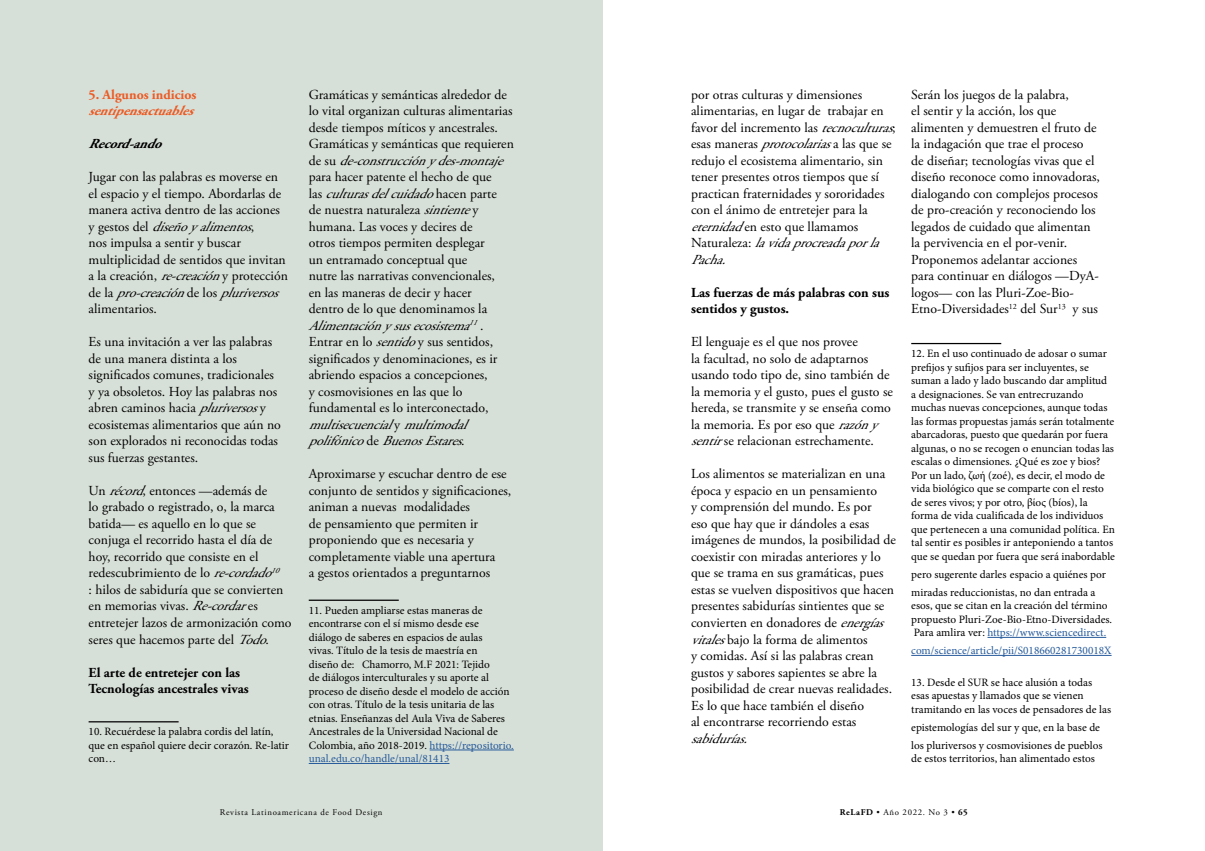
<style>
.page{position:relative;width:1205px;height:851px;background:#fff}
.page>*{position:absolute;margin:0;border:0;box-sizing:border-box;transform-origin:0 0}
.t1{font:13.75px/16.5px "Adobe Garamond Pro";color:#000}
.t2{font:700 13.75px/16.5px "Adobe Garamond Pro";color:#000}
.t3{font:italic 700 13.75px "Adobe Garamond Pro";color:#eb5b25}
.t4{font:700 13.75px "Adobe Garamond Pro";color:#eb5b25}
.t5{font:italic 700 13.75px "Adobe Garamond Pro";color:#000}
.t6{font:italic 13.75px "Adobe Garamond Pro";color:#000}
.t7{font:11.25px/13.5px "Minion Pro";color:#000}
.t8{font:11.25px "Minion Pro";color:#275b9b}
.t9{font:8.75px "Adobe Garamond Pro";letter-spacing:.075em;color:#000}
.s1{font-style:italic}
.s2{color:#275b9b}
.s3{font-weight:700}
</style>
<div class="page">
<div style="left:0;top:0;width:602px;height:850px;background:#d7e0d8"></div>
<hr style="left:89px;top:721px;width:90px;height:1px;background:#000">
<hr style="left:309px;top:599px;width:90px;height:1px;background:#000">
<hr style="left:430px;top:749px;width:84px;height:1px;background:#275b9b">
<hr style="left:309px;top:763px;width:140px;height:1px;background:#275b9b">
<hr style="left:911px;top:343px;width:90px;height:1px;background:#000">
<hr style="left:987px;top:637px;width:119px;height:1px;background:#275b9b">
<hr style="left:911px;top:655px;width:200px;height:1px;background:#275b9b">
<p class="t4" style="left:89px;top:86px;width:109px">5. Algunos indicios</p>
<p class="t3" style="left:89px;top:103px;width:114px">sentipensactuables</p>
<p class="t5" style="left:89px;top:136px;width:82px">Record-ando</p>
<p class="t1" style="left:89px;top:169px;width:201px">Jugar con las palabras es moverse en el espacio y el tiempo. Abordarlas de manera activa dentro de las acciones y g e s t o s d e l <span class="s1">diseñoyalimentos</span>,<br>nos impulsa a sentir y buscar multiplicidad de sentidos que invitan a la creación, <span class="s1">re-creación</span>y protección d e l a <span class="s1">pro-creación</span>d e l o s <span class="s1">pluriversos </span>alimentarios.</p>
<p class="t1" style="left:89px;top:334px;width:194px">Es una invitación a ver las palabras de una manera distinta a los significados comunes, tradicionales y ya obsoletos. Hoy las palabras nos abren caminos hacia <span class="s1">pluriversos</span>y ecosistemas alimentarios que aún no son explorados ni reconocidas todas sus fuerzas gestantes.</p>
<p class="t1" style="left:89px;top:482px;width:205px">Un <span class="s1">récord</span>, entonces —además de<br>lo grabado o registrado, o, la marca batida— es aquello en lo que se conjuga el recorrido hasta el día de hoy, recorrido que consiste en el redescubrimiento de lo <span class="s1">re-cordado</span><sup>10<br></sup>: hilos de sabiduría que se convierten en memorias vivas. <span class="s1">Re-cordar</span>es entretejer lazos de armonización como seres que hacemos parte del <span class="s1">Todo</span>.</p>
<p class="t2" style="left:89px;top:664px;width:162px">El arte de entretejer con las<br>Tecnologías ancestrales vivas</p>
<p class="t7" style="left:89px;top:725px;width:202px">10. Recuérdese la palabra cordis del latín, que en español quiere decir corazón. Re-latir con…</p>
<p class="t1" style="left:309px;top:86px;width:207px">Gramáticas y semánticas alrededor de lo vital organizan culturas alimentarias desde tiempos míticos y ancestrales.<br>Gramáticas y semánticas que requieren d e s u <span class="s1">de-construcciónydes-montaje </span>para hacer patente el hecho de que<br>l a s <span class="s1">culturasdelcuidado</span>h a c e n p a r t e<br>de nuestra naturaleza <span class="s1">sintiente</span>y humana. Las voces y decires de<br>otros tiempos permiten desplegar<br>un entramado conceptual que<br>nutre las narrativas convencionales,<br>en las maneras de decir y hacer<br>dentro de lo que denominamos la <span class="s1">Alimentaciónysusecosistema</span><sup>11</sup>.<br>Entrar en lo <span class="s1">sentido</span>y sus sentidos, significados y denominaciones, es ir abriendo espacios a concepciones,<br>y cosmovisiones en las que lo fundamental es lo interconectado, <span class="s1">multisecuencial</span>y <span class="s1">multimodal polifónico</span>d e <span class="s1">BuenosEstares</span>.</p>
<p class="t1" style="left:309px;top:466px;width:204px">Aproximarse y escuchar dentro de ese conjunto de sentidos y significaciones, animan a nuevas modalidades<br>de pensamiento que permiten ir proponiendo que es necesaria y completamente viable una apertura<br>a gestos orientados a preguntarnos</p>
<p class="t7" style="left:309px;top:603px;width:207px">11. Pueden ampliarse estas maneras de encontrarse con el sí mismo desde ese diálogo de saberes en espacios de aulas<br>vivas. Título de la tesis de maestría en<br>diseño de: Chamorro, M.F 2021: Tejido<br>de diálogos interculturales y su aporte al proceso de diseño desde el modelo de acción con otras. Título de la tesis unitaria de las etnias. Enseñanzas del Aula Viva de Saberes Ancestrales de la Universidad Nacional de Colombia, año 2018-2019. <span class="s2">https://repositorio. unal.edu.co/handle/unal/81413</span></p>
<p class="t1" style="left:691px;top:86px;width:211px">por otras culturas y dimensiones alimentarias, en lugar de trabajar en favor del incremento las <span class="s1">tecnoculturas</span>; esas maneras <span class="s1">protocolarias</span>a las que se redujo el ecosistema alimentario, sin tener presentes otros tiempos que sí practican fraternidades y sororidades con el ánimo de entretejer para la <span class="s1">eternidad</span>en esto que llamamos<br>N a t u r a l e z a : <span class="s1">lavidaprocreadaporla Pacha.</span></p>
<p class="t2" style="left:691px;top:284px;width:200px">Las fuerzas de más palabras con sus sentidos y gustos.</p>
<p class="t1" style="left:691px;top:334px;width:203px">El lenguaje es el que nos provee<br>la facultad, no solo de adaptarnos usando todo tipo de, sino también de la memoria y el gusto, pues el gusto se hereda, se transmite y se enseña como la memoria. Es por eso que <span class="s1">razóny sentir</span>se relacionan estrechamente.</p>
<p class="t1" style="left:691px;top:466px;width:206px">Los alimentos se materializan en una época y espacio en un pensamiento<br>y comprensión del mundo. Es por<br>eso que hay que ir dándoles a esas imágenes de mundos, la posibilidad de coexistir con miradas anteriores y lo que se trama en sus gramáticas, pues estas se vuelven dispositivos que hacen presentes sabidurías sintientes que se convierten en donadores de <span class="s1">energías vitales</span>bajo la forma de alimentos<br>y comidas. Así si las palabras crean gustos y sabores sapientes se abre la posibilidad de crear nuevas realidades.<br>Es lo que hace también el diseño<br>al encontrarse recorriendo estas</p>
<p class="t6" style="left:691px;top:729px;width:66px">sabidurías.</p>
<p class="t1" style="left:911px;top:86px;width:190px">Serán los juegos de la palabra,<br>el sentir y la acción, los que alimenten y demuestren el fruto de la indagación que trae el proceso<br>de diseñar; tecnologías vivas que el diseño reconoce como innovadoras, dialogando con complejos procesos de pro-creación y reconociendo los legados de cuidado que alimentan la pervivencia en el por-venir.<br>Proponemos adelantar acciones para continuar en diálogos —DyA&shy;logos— con las Pluri-Zoe-Bio-Etno-Diversidades<sup>12</sup> del Sur<sup>13</sup> y sus</p>
<p class="t7" style="left:911px;top:347px;width:205px">12. En el uso continuado de adosar o sumar prefijos y sufijos para ser incluyentes, se suman a lado y lado buscando dar amplitud<br>a designaciones. Se van entrecruzando muchas nuevas concepciones, aunque todas las formas propuestas jamás serán totalmente abarcadoras, puesto que quedarán por fuera algunas, o no se recogen o enuncian todas las escalas o dimensiones. ¿Qué es zoe y bios?<br>Por un lado, ζωή (zoé), es decir, el modo de vida biológico que se comparte con el resto de seres vivos; y por otro, βίος (bíos), la forma de vida cualificada de los individuos que pertenecen a una comunidad política. En tal sentir es posibles ir anteponiendo a tantos que se quedan por fuera que será inabordable</p>
<p class="t7" style="left:911px;top:565px;width:196px;line-height:18px">pero sugerente darles espacio a quiénes por miradas reduccionistas, no dan entrada a</p>
<p class="t7" style="left:911px;top:599px;width:202px">esos, que se citan en la creación del término propuesto Pluri-Zoe-Bio-Etno-Diversidades.<br>Para amlira ver: <span class="s2">https://www.sciencedirect.</span></p>
<p class="t8" style="left:911px;top:643px;width:202px">com/science/article/pii/S018660281730018X</p>
<p class="t7" style="left:911px;top:675px;width:201px">13. Desde el SUR se hace alusión a todas esas apuestas y llamados que se vienen tramitando en las voces de pensadores de las</p>
<p class="t7" style="left:911px;top:718px;width:193px;line-height:18px">epistemologías del sur y que, en la base de los pluriversos y cosmovisiones de pueblos</p>
<p class="t7" style="left:911px;top:752px;width:185px">de estos territorios, han alimentado estos</p>
<p class="t9" style="left:220px;top:807px;width:164px">Revista Latinoamericana de Food Design</p>
<p class="t9" style="left:840px;top:807px;width:130px"><span class="s3">ReLaFD</span> • Año 2022. No 3 • <span class="s3">65</span></p>
</div>
